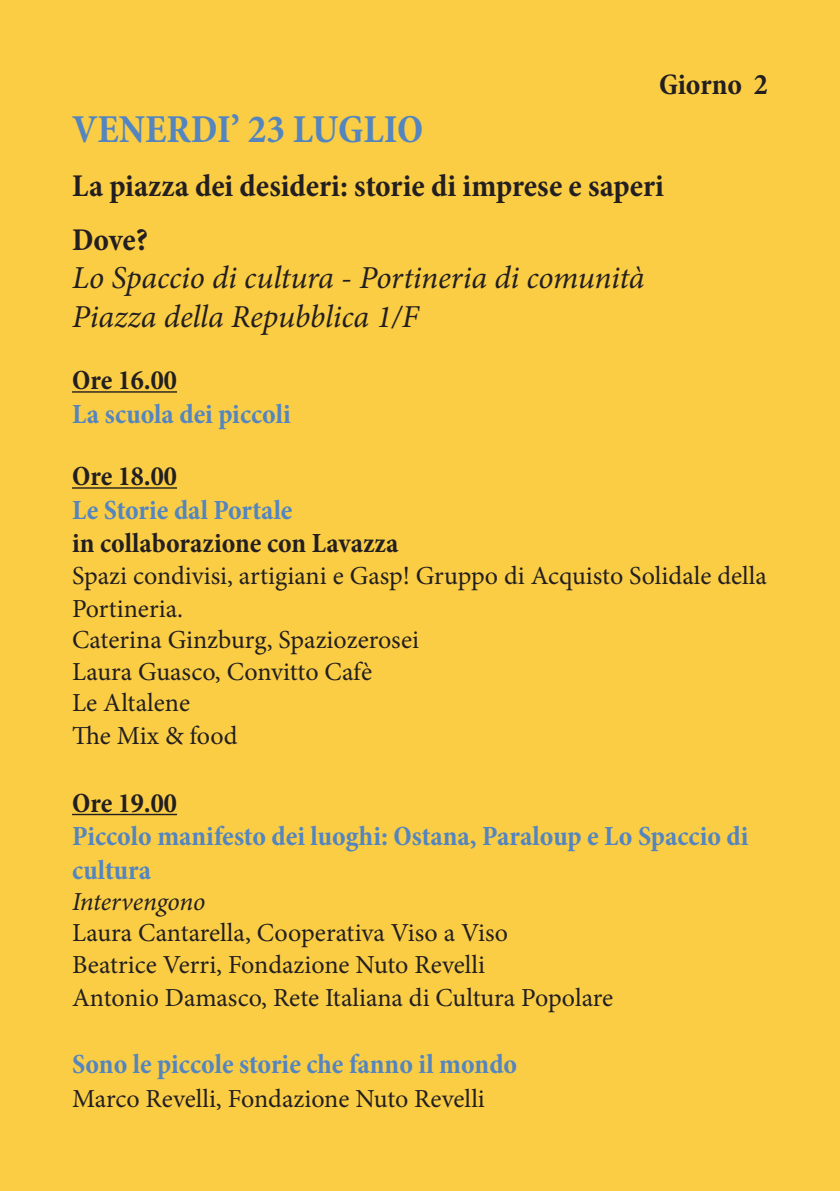
<style>
.page{position:relative;width:840px;height:1191px;background:#fff}
.page>*{position:absolute;margin:0;border:0;box-sizing:border-box;transform-origin:0 0}
.t1{font:700 condensed 40px "Minion Pro";color:#5485bf}
.t2{font:italic 32px "Minion Pro";letter-spacing:-.005em;color:#231f20}
.t3{font:700 condensed 32px "Minion Pro";color:#231f20}
.t4{font:700 condensed 30px "Minion Pro";color:#231f20}
.t5{font:700 condensed 28px/33.6px "Minion Pro";color:#5485bf}
.t6{font:700 condensed 28px "Minion Pro";color:#231f20}
.t7{font:26px/33.6px "Minion Pro";color:#231f20}
.t8{font:italic 26px "Minion Pro";letter-spacing:-.005em;color:#231f20}
</style>
<div class="page">
<div style="left:0;top:0;width:839px;height:1191px;background:#facd45"></div>
<hr style="left:72px;top:391px;width:105px;height:2px;background:#231f20">
<hr style="left:72px;top:487px;width:105px;height:2px;background:#231f20">
<hr style="left:72px;top:814px;width:105px;height:1px;background:#231f20">
<p class="t4" style="left:658px;top:64px;width:110px">Giorno 2</p>
<p class="t1" style="left:72px;top:101px;width:352px">VENERDI’ 23 LUGLIO</p>
<p class="t3" style="left:72px;top:164px;width:593px">La piazza dei desideri: storie di imprese e saperi</p>
<p class="t3" style="left:72px;top:218px;width:78px">Dove?</p>
<p class="t2" style="left:72px;top:256px;width:573px">Lo Spaccio di cultura - Portineria di comunità</p>
<p class="t2" style="left:72px;top:295px;width:348px">Piazza della Repubblica 1/F</p>
<p class="t6" style="left:72px;top:361px;width:106px">Ore 16.00</p>
<p class="t5" style="left:72px;top:397px;width:220px">La scuola dei piccoli</p>
<p class="t6" style="left:72px;top:457px;width:106px">Ore 18.00</p>
<p class="t5" style="left:72px;top:493px;width:222px">Le Storie dal Portale</p>
<p class="t6" style="left:72px;top:524px;width:328px">in collaborazione con Lavazza</p>
<p class="t7" style="left:72px;top:558px;width:696px">Spazi condivisi, artigiani e Gasp! Gruppo di Acquisto Solidale della<br>Portineria.</p>
<p class="t7" style="left:72px;top:623px;width:348px">Caterina Ginzburg, Spaziozerosei</p>
<p class="t7" style="left:72px;top:654px;width:301px">Laura Guasco, Convitto Cafè</p>
<p class="t7" style="left:72px;top:686px;width:119px">Le Altalene</p>
<p class="t7" style="left:72px;top:719px;width:167px">The Mix &amp; food</p>
<p class="t6" style="left:72px;top:783px;width:106px">Ore 19.00</p>
<p class="t5" style="left:72px;top:819px;width:677px">Piccolo manifesto dei luoghi: Ostana, Paraloup e Lo Spaccio di cultura</p>
<p class="t8" style="left:72px;top:884px;width:135px">Intervengono</p>
<p class="t7" style="left:72px;top:916px;width:437px">Laura Cantarella, Cooperativa Viso a Viso</p>
<p class="t7" style="left:72px;top:947px;width:414px">Beatrice Verri, Fondazione Nuto Revelli</p>
<p class="t7" style="left:72px;top:981px;width:542px">Antonio Damasco, Rete Italiana di Cultura Popolare</p>
<p class="t5" style="left:72px;top:1047px;width:446px">Sono le piccole storie che fanno il mondo</p>
<p class="t7" style="left:72px;top:1082px;width:414px">Marco Revelli, Fondazione Nuto Revelli</p>
</div>
